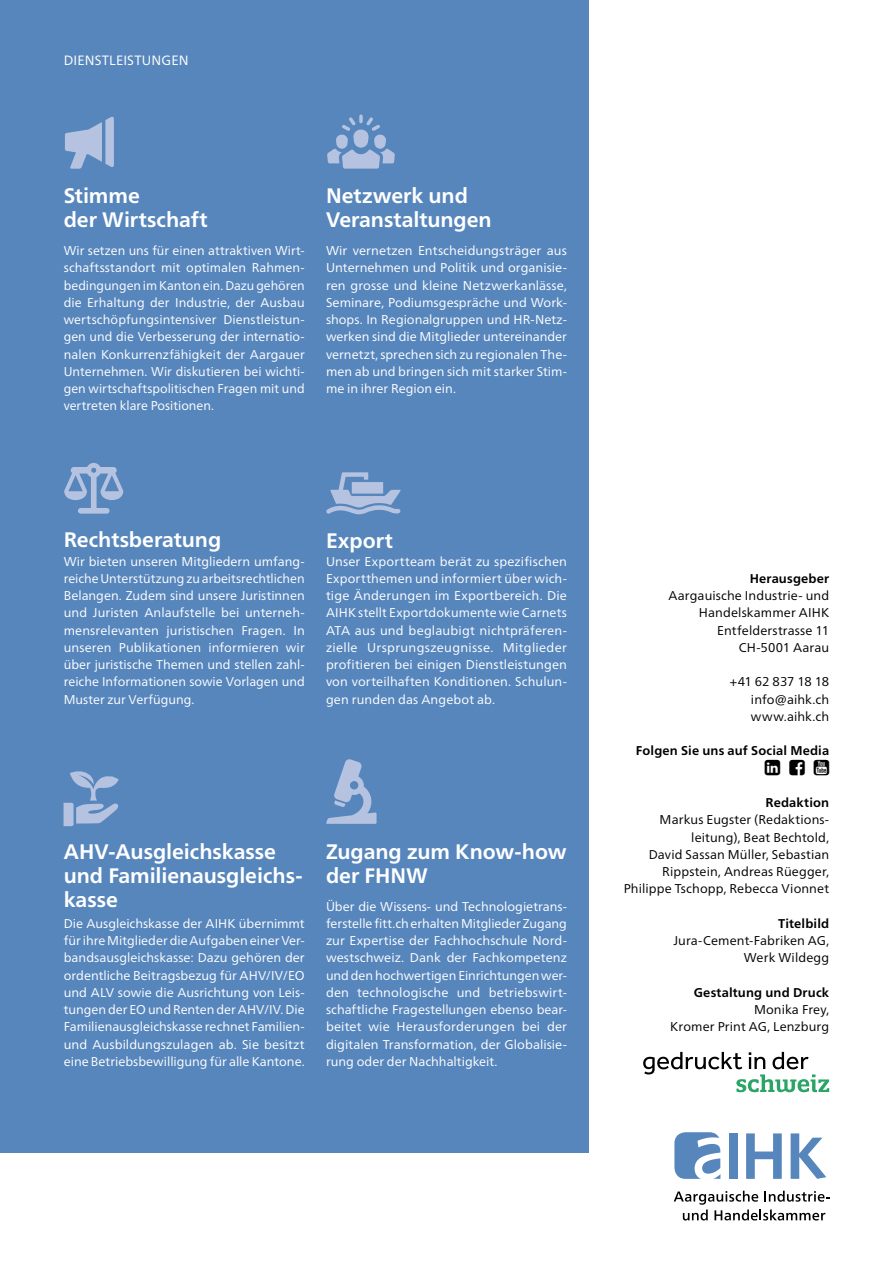
<style>
.page{position:relative;width:893px;height:1263px;background:#fff}
.page>*{position:absolute;margin:0;border:0;box-sizing:border-box;transform-origin:0 0}
.t1{font:700 21px/24px "Frutiger Neue LT Pro";letter-spacing:-.005em;color:#fff}
.t2{font:13.5px "Frutiger Neue LT Pro";letter-spacing:.01em;color:#fff}
.t3{font:12.75px/17.2px "Frutiger Neue LT Pro";color:#fff;text-align:justify}
.t4{font:12.75px/17.2px "Frutiger Neue LT Pro";letter-spacing:.01em;color:#000;text-align:right}
.t5{font:700 12.75px "Frutiger Neue LT Pro";letter-spacing:.01em;color:#000}
</style>
<div class="page">
<div style="left:0;top:0;width:588px;height:1152px;background:#5786bd"></div>
<svg style="left:674px;top:1191px;width:156px;height:29px"></svg>
<div style="left:729px;top:1133px;width:9px;height:46px;background:#5786bd"></div>
<svg style="left:746px;top:1133px;width:36px;height:46px"></svg>
<svg style="left:791px;top:1133px;width:35px;height:46px"></svg>
<svg style="left:674px;top:1132px;width:46px;height:47px"></svg>
<svg style="left:327px;top:114px;width:68px;height:55px"></svg>
<svg style="left:63px;top:771px;width:56px;height:56px"></svg>
<svg style="left:65px;top:116px;width:49px;height:53px"></svg>
<svg style="left:64px;top:463px;width:60px;height:51px"></svg>
<svg style="left:643px;top:1052px;width:186px;height:40px"></svg>
<svg style="left:326px;top:472px;width:75px;height:42px"></svg>
<svg style="left:326px;top:759px;width:51px;height:65px"></svg>
<p class="t2" style="left:64px;top:52px;width:126px">DIENSTLEISTUNGEN</p>
<h1 class="t1" style="left:64px;top:183px;width:145px">Stimme<br>der Wirtschaft</h1>
<p class="t3" style="left:64px;top:242px;width:242px">Wir setzen uns für einen attraktiven Wirt&shy;schaftsstandort mit optimalen Rahmen&shy;bedingungen im Kanton ein. Dazu gehören die Erhaltung der Industrie, der Ausbau wertschöpfungsintensiver Dienstleistun&shy;gen und die Verbesserung der internatio&shy;nalen Konkurrenzfähigkeit der Aargauer Unternehmen. Wir diskutieren bei wichti&shy;gen wirtschaftspolitischen Fragen mit und vertreten klare Positionen.</p>
<h1 class="t1" style="left:326px;top:184px;width:167px">Netzwerk und<br>Veranstaltungen</h1>
<p class="t3" style="left:326px;top:242px;width:242px">Wir vernetzen Entscheidungsträger aus Unternehmen und Politik und organisie&shy;ren grosse und kleine Netzwerkanlässe, Seminare, Podiumsgespräche und Work&shy;shops. In Regionalgruppen und HR-Netz&shy;werken sind die Mitglieder untereinander vernetzt, sprechen sich zu regionalen The&shy;men ab und bringen sich mit starker Stim&shy;me in ihrer Region ein.</p>
<h1 class="t1" style="left:64px;top:528px;width:159px">Rechtsberatung</h1>
<p class="t3" style="left:64px;top:552px;width:242px">Wir bieten unseren Mitgliedern umfang&shy;reiche Unterstützung zu arbeitsrechtlichen Belangen. Zudem sind unsere Juristinnen und Juristen Anlaufstelle bei unterneh&shy;mensrelevanten juristischen Fragen. In unseren Publikationen informieren wir über juristische Themen und stellen zahl&shy;reiche Informationen sowie Vorlagen und Muster zur Verfügung.</p>
<h1 class="t1" style="left:326px;top:528px;width:68px">Export</h1>
<p class="t3" style="left:326px;top:552px;width:242px">Unser Exportteam berät zu spezifischen Exportthemen und informiert über wich&shy;tige Änderungen im Exportbereich. Die AIHK stellt Exportdokumente wie Carnets ATA aus und beglaubigt nichtpräferen&shy;zielle Ursprungszeugnisse. Mitglieder profitieren bei einigen Dienstleistungen von vorteilhaften Konditionen. Schulun&shy;gen runden das Angebot ab.</p>
<h1 class="t1" style="left:64px;top:840px;width:240px">AHV-Ausgleichskasse und Familienausgleichs&shy;kasse</h1>
<p class="t3" style="left:64px;top:915px;width:242px">Die Ausgleichskasse der AIHK übernimmt für ihre Mitglieder die Aufgaben einer Ver&shy;bandsausgleichskasse: Dazu gehören der ordentliche Beitragsbezug für AHV/IV/EO und ALV sowie die Ausrichtung von Leis&shy;tungen der EO und Renten der AHV/IV. Die Familienausgleichskasse rechnet Familien&shy;und Ausbildungszulagen ab. Sie besitzt eine Betriebsbewilligung für alle Kantone.</p>
<h1 class="t1" style="left:326px;top:839px;width:242px">Zugang zum Know-how der FHNW</h1>
<p class="t3" style="left:326px;top:897px;width:242px">Über die Wissens- und Technologietrans&shy;ferstelle fitt.ch erhalten Mitglieder Zugang zur Expertise der Fachhochschule Nord&shy;westschweiz. Dank der Fachkompetenz und den hochwertigen Einrichtungen wer&shy;den technologische und betriebswirt&shy;schaftliche Fragestellungen ebenso bear&shy;beitet wie Herausforderungen bei der digitalen Transformation, der Globalisie&shy;rung oder der Nachhaltigkeit.</p>
<p class="t5" style="left:750px;top:571px;width:81px">Herausgeber</p>
<p class="t4" style="left:668px;top:587px;width:162px">Aargauische Industrie- und<br>Handelskammer AIHK<br>Entfelderstrasse 11<br>CH-5001 Aarau</p>
<p class="t4" style="left:751px;top:673px;width:80px;text-align:justify;text-indent:-21px">+41 62 837 18 18 info@aihk.ch www.aihk.ch</p>
<p class="t5" style="left:636px;top:743px;width:195px">Folgen Sie uns auf Social Media</p>
<p class="t5" style="left:765px;top:795px;width:65px">Redaktion</p>
<p class="t4" style="left:624px;top:811px;width:207px">Markus Eugster (Redaktions&shy;leitung), Beat Bechtold,<br>David Sassan Müller, Sebastian<br>Rippstein, Andreas Rüegger,<br>Philippe Tschopp, Rebecca Vionnet</p>
<p class="t5" style="left:778px;top:916px;width:53px">Titelbild</p>
<p class="t4" style="left:673px;top:932px;width:157px">Jura-Cement-Fabriken AG,<br>Werk Wildegg</p>
<p class="t5" style="left:694px;top:985px;width:137px">Gestaltung und Druck</p>
<p class="t4" style="left:670px;top:1001px;width:161px">Monika Frey,<br>Kromer Print AG, Lenzburg</p>
</div>
